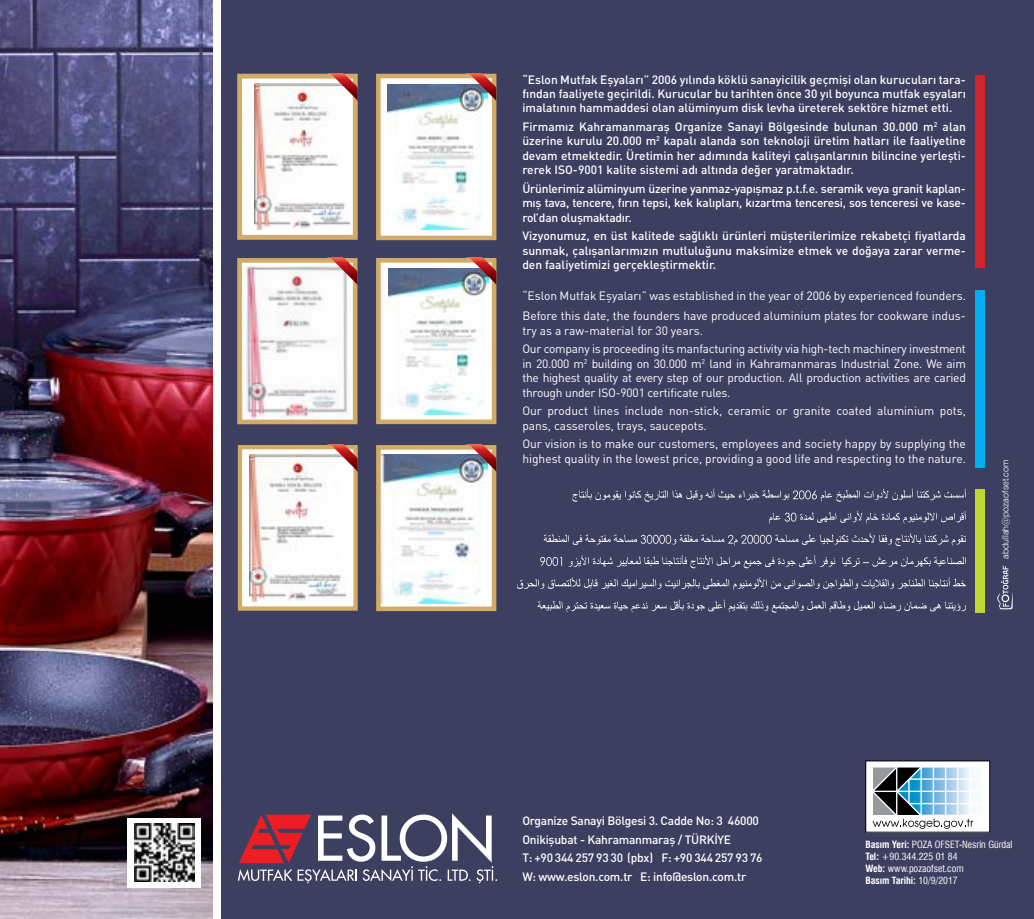
<style>
.page{position:relative;width:1034px;height:919px;background:#fff}
.page>*{position:absolute;margin:0;border:0;box-sizing:border-box;transform-origin:0 0}
.t1{font:500 12px/14.4px "DIN Pro";letter-spacing:-.02em;color:#fff;text-align:justify}
.t2{font:12px/14.4px "DIN Pro";color:#fff}
.t3{font:12px/18.6px "DIN Pro";letter-spacing:-.02em;color:#fff}
.t4{font:condensed 9.75px/11.7px "Swiss 721 BT";color:#fff}
.t5{font:300 8.85px "Swiss 721 BT";color:#fff}
.s1{font-weight:700}
</style>
<div class="page">
<div style="left:221px;top:0;width:812px;height:918px;background:#3d3f61"></div>
<img style="left:0;top:0;width:213px;height:918px">
<svg style="left:238px;top:813px;width:259px;height:70px"></svg>
<svg style="left:997px;top:565px;width:15px;height:44px"></svg>
<div style="left:128px;top:817px;width:73px;height:70px;background:#fff"></div>
<img style="left:134px;top:823px;width:60px;height:58px">
<div style="left:865px;top:760px;width:124px;height:72px;background:#fff"></div>
<div style="left:865px;top:760px;width:124px;height:72px;border:1px solid #000"></div>
<svg style="left:872px;top:767px;width:109px;height:61px"></svg>
<svg style="left:376px;top:73px;width:121px;height:168px;background:#dddbd6"></svg>
<svg style="left:237px;top:73px;width:121px;height:167px;background:#ebe0d7"></svg>
<svg style="left:237px;top:257px;width:121px;height:168px;background:#e8ddd6"></svg>
<svg style="left:376px;top:257px;width:121px;height:168px;background:#dcdbd6"></svg>
<svg style="left:237px;top:444px;width:121px;height:167px;background:#eadfd7"></svg>
<svg style="left:376px;top:444px;width:121px;height:168px;background:#dad9d4"></svg>
<svg style="left:572px;top:488px;width:393px;height:13px"></svg>
<svg style="left:769px;top:511px;width:196px;height:13px"></svg>
<svg style="left:543px;top:533px;width:422px;height:13px"></svg>
<svg style="left:540px;top:555px;width:425px;height:13px"></svg>
<svg style="left:517px;top:577px;width:448px;height:13px"></svg>
<svg style="left:537px;top:599px;width:428px;height:13px"></svg>
<div style="left:974px;top:75px;width:10px;height:193px;background:#d2232a"></div>
<div style="left:974px;top:290px;width:10px;height:177px;background:#00aeef"></div>
<div style="left:974px;top:488px;width:10px;height:124px;background:#bfd730"></div>
<p class="t1" style="left:522px;top:72px;width:445px">“Eslon Mutfak Eşyaları” 2006 yılında köklü sanayicilik geçmişi olan kurucuları tara&shy;fından faaliyete geçirildi. Kurucular bu tarihten önce 30 yıl boyunca mutfak eşyaları imalatının hammaddesi olan alüminyum disk levha üreterek sektöre hizmet etti.</p>
<p class="t1" style="left:522px;top:119px;width:445px">Firmamız Kahramanmaraş Organize Sanayi Bölgesinde bulunan 30.000 m<sup>2</sup> alan üzerine kurulu 20.000 m<sup>2</sup> kapalı alanda son teknoloji üretim hatları ile faaliyetine devam etmektedir. Üretimin her adımında kaliteyi çalışanlarının bilincine yerleşti&shy;rerek ISO-9001 kalite sistemi adı altında değer yaratmaktadır.</p>
<p class="t1" style="left:522px;top:181px;width:445px">Ürünlerimiz alüminyum üzerine yanmaz-yapışmaz p.t.f.e. seramik veya granit kaplan&shy;mış tava, tencere, fırın tepsi, kek kalıpları, kızartma tenceresi, sos tenceresi ve kase&shy;rol’dan oluşmaktadır.</p>
<p class="t1" style="left:522px;top:228px;width:445px">Vizyonumuz, en üst kalitede sağlıklı ürünleri müşterilerimize rekabetçi fiyatlarda sunmak, çalışanlarımızın mutluluğunu maksimize etmek ve doğaya zarar verme&shy;den faaliyetimizi gerçekleştirmektir.</p>
<p class="t2" style="left:522px;top:285px;width:445px;line-height:20.4px">“Eslon Mutfak Eşyaları” was established in the year of 2006 by experienced founders.<br>Before this date, the founders have produced aluminium plates for cookware indus-</p>
<p class="t3" style="left:522px;top:320px;width:445px">try as a raw-material for 30 years.<br>Our company is proceeding its manfacturing activity via high-tech machinery investment</p>
<p class="t2" style="left:522px;top:356px;width:445px;text-align:justify">in 20.000 m<sup>2</sup> building on 30.000 m<sup>2</sup> land in Kahramanmaras Industrial Zone. We aim the highest quality at every step of our production. All production activities are caried through under ISO-9001 certificate rules.</p>
<p class="t2" style="left:522px;top:403px;width:445px">Our product lines include non-stick, ceramic or granite coated aluminium pots, pans, casseroles, trays, saucepots.</p>
<p class="t2" style="left:522px;top:436px;width:445px">Our vision is to make our customers, employees and society happy by supplying the highest quality in the lowest price, providing a good life and respecting to the nature.</p>
<p class="t5" style="left:999px;top:559px;width:101px;rotate:-90deg">abdullah@pozaofset.com</p>
<p class="t1" style="left:522px;top:810px;width:242px;line-height:18.6px;text-align:left">Organize Sanayi Bölgesi 3. Cadde No: 3 46000<br>Onikişubat - Kahramanmaraş / TÜRKİYE<br>T: +90 344 257 93 30 (pbx) F: +90 344 257 93 76<br>W: www.eslon.com.tr E: info@eslon.com.tr</p>
<p class="t4" style="left:865px;top:838px;width:148px"><span class="s1">Basým Yeri:</span> POZA OFSET-Nesrin Gürdal<br><span class="s1">Tel:</span> +90.344.225 01 84<br><span class="s1">Web:</span> www.pozaofset.com<br><span class="s1">Basým Tarihi:</span> 10/9/2017</p>
</div>
